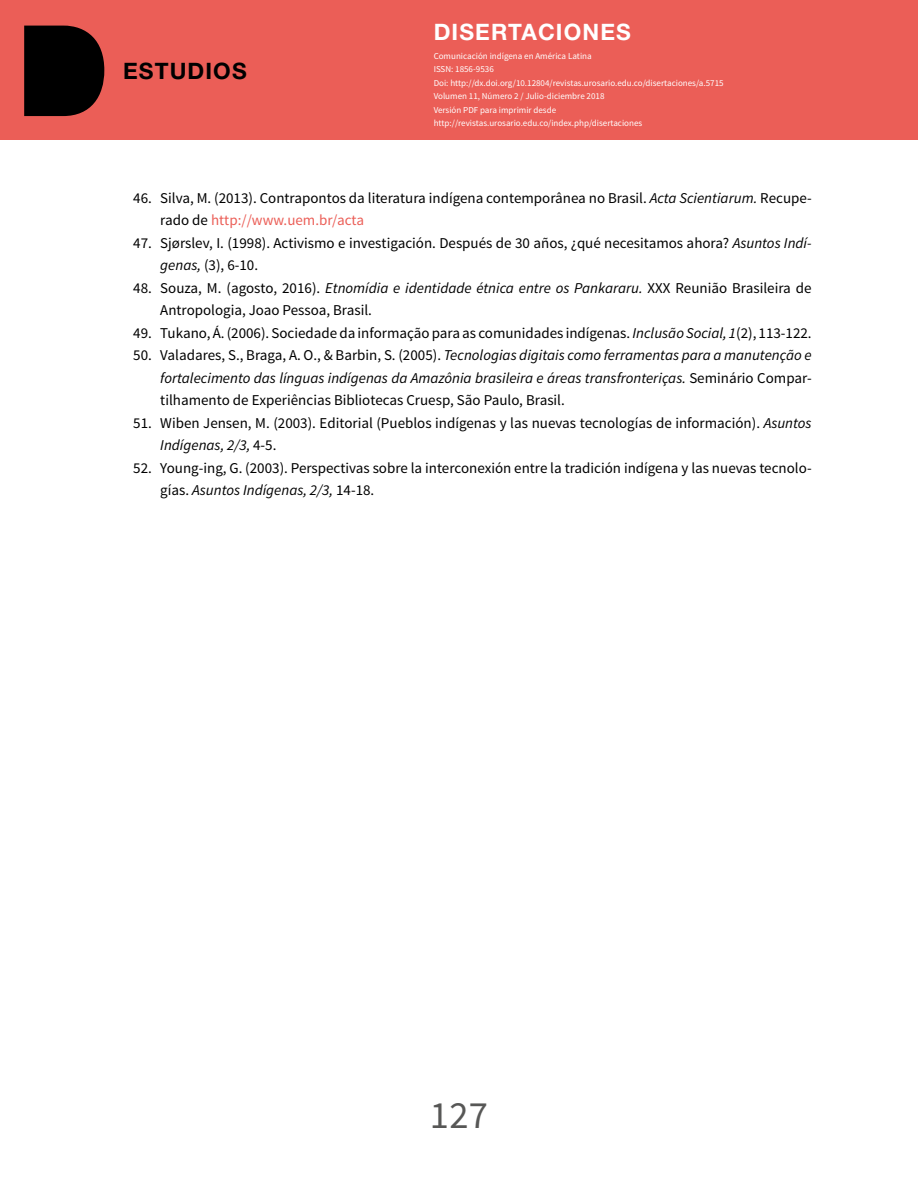
<style>
.page{position:relative;width:918px;height:1188px;background:#fff}
.page>*{position:absolute;margin:0;border:0;box-sizing:border-box;transform-origin:0 0}
.t1{font:38.4px "Source Sans Pro";color:#575756}
.t2{font:700 22.65px "Helvetica Neue LT Std";letter-spacing:.05em;color:#fff}
.t3{font:700 22.65px "Helvetica Neue LT Std";letter-spacing:.05em;color:#000}
.t4{font:15px/22.5px "Source Sans Pro";color:#000}
.t5{font:italic 15px/22.5px "Source Sans Pro";color:#000;text-align:justify}
.t6{font:9px/13.5px "Source Sans Pro";color:#fff}
.s1{font-style:inherit}
.s2{font-style:italic}
.s3{color:#eb5e57}
.s4{font-style:normal}
</style>
<div class="page">
<div style="left:0;top:0;width:918px;height:139px;background:#eb5e57"></div>
<svg style="left:24px;top:26px;width:80px;height:90px;background:#150807"></svg>
<h2 class="t3" style="left:123px;top:57px;width:125px">ESTUDIOS</h2>
<h2 class="t2" style="left:434px;top:18px;width:182px">DISERTACIONES</h2>
<p class="t6" style="left:434px;top:49px;width:292px">Comunicación indígena en América Latina<br><span class="s1">I SSN</span> : 1856-9536<br>Doi: http://dx.doi.org/10.12804/revistas.urosario.edu.co/disertaciones/a.5715<br>Volumen 11, Número 2 / Julio-diciembre 2018<br>Versión <span class="s1">PDF</span> para imprimir desde http://revistas.urosario.edu.co/index.php/disertaciones</p>
<p class="t4" style="left:160px;top:187px;width:653px;text-indent:-27px">46. Silva, M. (2013). Contrapontos da literatura indígena contemporânea no Brasil. <span class="s2">Acta Scientiarum.</span> Recupe&shy;rado de <span class="s3">http://www.uem.br/acta</span></p>
<p class="t4" style="left:160px;top:232px;width:653px;text-indent:-27px">47. Sjørslev, I. (1998). Activismo e investigación. Después de 30 años, ¿qué necesitamos ahora? <span class="s2">Asuntos Indí&shy;genas,</span> (3), 6-10.</p>
<p class="t4" style="left:160px;top:277px;width:653px;text-indent:-27px">48. Souza, M. (agosto, 2016). <span class="s2">Etnomídia e identidade étnica entre os Pankararu.</span> XXX Reunião Brasileira de<br>Antropologia, Joao Pessoa, Brasil.</p>
<p class="t4" style="left:133px;top:322px;width:680px">49. Tukano, Á. (2006). Sociedade da informação para as comunidades indígenas. <span class="s2">Inclusão Social, 1</span>(2), 113-122.</p>
<p class="t5" style="left:160px;top:344px;width:653px;text-indent:-27px"><span class="s4">50. Valadares, S., Braga, A. O., &amp; Barbin, S. (2005).</span> Tecnologias digitais como ferramentas para a manutenção e fortalecimento das línguas indígenas da Amazônia brasileira e áreas transfronteriças. <span class="s4">Seminário Compar&shy;tilhamento de Experiências Bibliotecas Cruesp, São Paulo, Brasil.</span></p>
<p class="t4" style="left:160px;top:412px;width:653px;text-indent:-27px">51. Wiben Jensen, M. (2003). Editorial (Pueblos indígenas y las nuevas tecnologías de información). <span class="s2">Asuntos<br>Indígenas, 2/3,</span> 4-5.</p>
<p class="t4" style="left:160px;top:457px;width:653px;text-indent:-27px">52. Young-ing, G. (2003). Perspectivas sobre la interconexión entre la tradición indígena y las nuevas tecnolo&shy;gías. <span class="s2">Asuntos Indígenas, 2/3,</span> 14-18.</p>
<h1 class="t1" style="left:430px;top:1092px;width:60px">127</h1>
</div>
